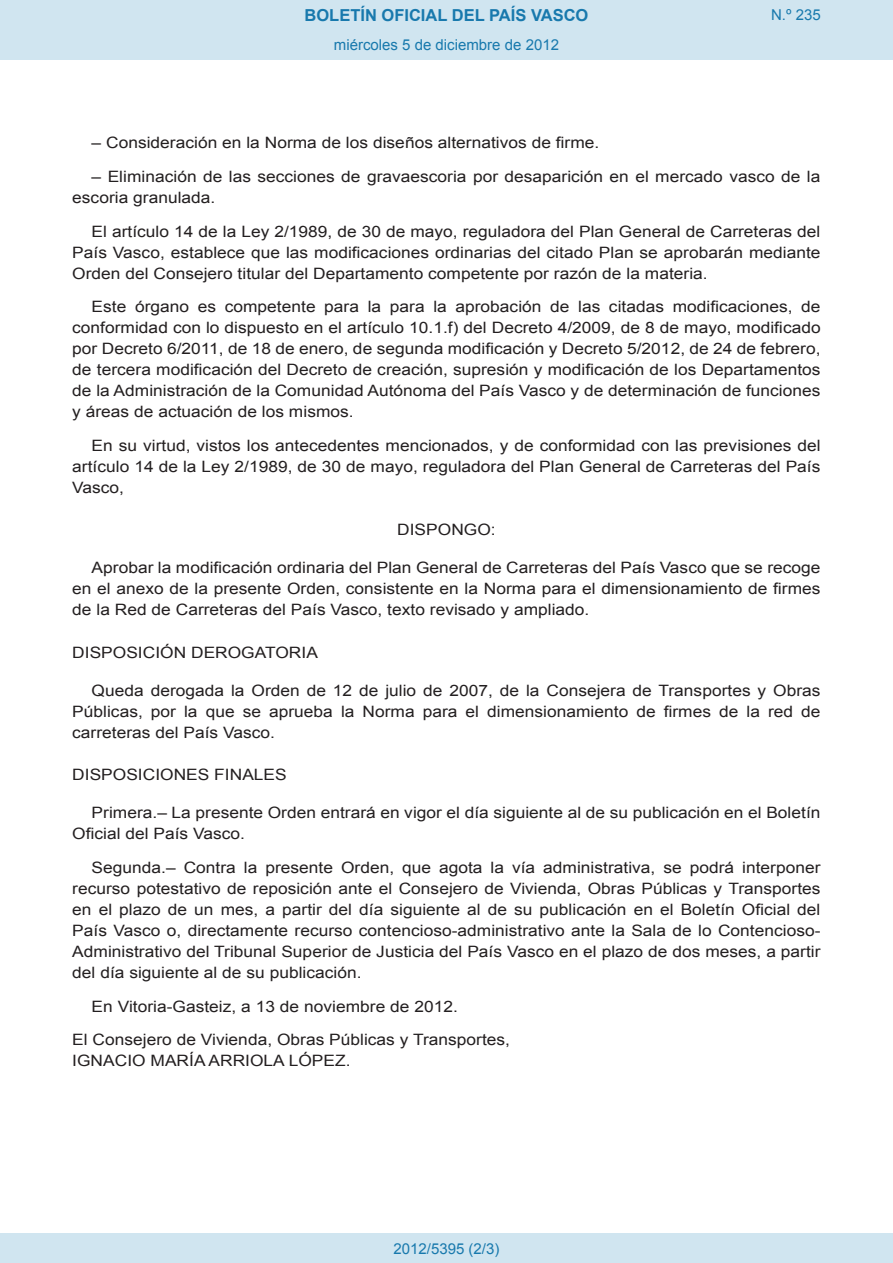
<style>
.page{position:relative;width:893px;height:1263px;background:#fff}
.page>*{position:absolute;margin:0;border:0;box-sizing:border-box;transform-origin:0 0}
.t1{font:700 16.5px "Arial";color:#1879ad}
.BOPVDetalle{font:15.6px/21px "Arial";color:#231f20;text-align:justify;scale:1.11 1}
.BOPVFirmaPuesto{font:15.6px "Arial";color:#231f20;scale:1.11 1}
.BOPVDisposicion{font:15.6px "Arial";color:#231f20;scale:1.11 1}
.BOPVFirmaLugFec{font:15.6px "Arial";color:#231f20;scale:1.11 1}
.BOPVFirmaNombre{font:15.6px "Arial";color:#231f20;scale:1.11 1}
.BOPVClave{font:15.6px "Arial";color:#231f20;scale:1.11 1}
.Paginacion_Centro{font:15px "Arial";color:#1879ad}
</style>
<div class="page">
<div style="left:0;top:0;width:893px;height:60px;background:#d0e5f0"></div>
<div style="left:0;top:1233px;width:893px;height:30px;background:#d0e5f0"></div>
<p class="t1" style="left:305px;top:4px;width:285px">BOLETÍN OFICIAL DEL PAÍS VASCO</p>
<p class="Paginacion_Centro" style="left:334px;top:35px;width:227px">miércoles 5 de diciembre de 2012</p>
<p class="Paginacion_Centro" style="left:771px;top:5px;width:51px">N.º 235</p>
<p class="BOPVDetalle" style="left:92px;top:132px;width:459px">– Consideración en la Norma de los diseños alternativos de firme.</p>
<p class="BOPVDetalle" style="left:72px;top:166px;width:675px;text-indent:19px">– Eliminación de las secciones de gravaescoria por desaparición en el mercado vasco de la escoria granulada.</p>
<p class="BOPVDetalle" style="left:72px;top:221px;width:676px;text-indent:19px">El artículo 14 de la Ley 2/1989, de 30 de mayo, reguladora del Plan General de Carreteras del País Vasco, establece que las modificaciones ordinarias del citado Plan se aprobarán mediante Orden del Consejero titular del Departamento competente por razón de la materia.</p>
<p class="BOPVDetalle" style="left:72px;top:297px;width:676px;text-indent:19px">Este órgano es competente para la para la aprobación de las citadas modificaciones, de conformidad con lo dispuesto en el artículo 10.1.f) del Decreto 4/2009, de 8 de mayo, modificado por Decreto 6/2011, de 18 de enero, de segunda modificación y Decreto 5/2012, de 24 de febrero, de tercera modificación del Decreto de creación, supresión y modificación de los Departamentos de la Administración de la Comunidad Autónoma del País Vasco y de determinación de funciones y áreas de actuación de los mismos.</p>
<p class="BOPVDetalle" style="left:72px;top:435px;width:676px;text-indent:19px">En su virtud, vistos los antecedentes mencionados, y de conformidad con las previsiones del artículo 14 de la Ley 2/1989, de 30 de mayo, reguladora del Plan General de Carreteras del País Vasco,</p>
<p class="BOPVClave" style="left:397px;top:520px;width:90px">DISPONGO:</p>
<p class="BOPVDetalle" style="left:72px;top:558px;width:676px;text-indent:19px">Aprobar la modificación ordinaria del Plan General de Carreteras del País Vasco que se recoge en el anexo de la presente Orden, consistente en la Norma para el dimensionamiento de firmes de la Red de Carreteras del País Vasco, texto revisado y ampliado.</p>
<p class="BOPVDisposicion" style="left:72px;top:642px;width:223px">DISPOSICIÓN DEROGATORIA</p>
<p class="BOPVDetalle" style="left:72px;top:680px;width:676px;text-indent:19px">Queda derogada la Orden de 12 de julio de 2007, de la Consejera de Transportes y Obras Públicas, por la que se aprueba la Norma para el dimensionamiento de firmes de la red de carreteras del País Vasco.</p>
<p class="BOPVDisposicion" style="left:72px;top:764px;width:195px">DISPOSICIONES FINALES</p>
<p class="BOPVDetalle" style="left:72px;top:802px;width:676px;text-indent:19px">Primera.– La presente Orden entrará en vigor el día siguiente al de su publicación en el Boletín<br>Oficial del País Vasco.</p>
<p class="BOPVDetalle" style="left:72px;top:857px;width:676px;text-indent:19px">Segunda.– Contra la presente Orden, que agota la vía administrativa, se podrá interponer recurso potestativo de reposición ante el Consejero de Vivienda, Obras Públicas y Transportes en el plazo de un mes, a partir del día siguiente al de su publicación en el Boletín Oficial del País Vasco o, directamente recurso contencioso-administrativo ante la Sala de lo Contencioso-Administrativo del Tribunal Superior de Justicia del País Vasco en el plazo de dos meses, a partir del día siguiente al de su publicación.</p>
<p class="BOPVFirmaLugFec" style="left:92px;top:996px;width:331px">En Vitoria-Gasteiz, a 13 de noviembre de 2012.</p>
<p class="BOPVFirmaPuesto" style="left:72px;top:1029px;width:396px">El Consejero de Vivienda, Obras Públicas y Transportes,</p>
<p class="BOPVFirmaNombre" style="left:72px;top:1050px;width:252px">IGNACIO MARÍA ARRIOLA LÓPEZ.</p>
<p class="Paginacion_Centro" style="left:393px;top:1238px;width:107px">2012/5395 (2/3)</p>
</div>
